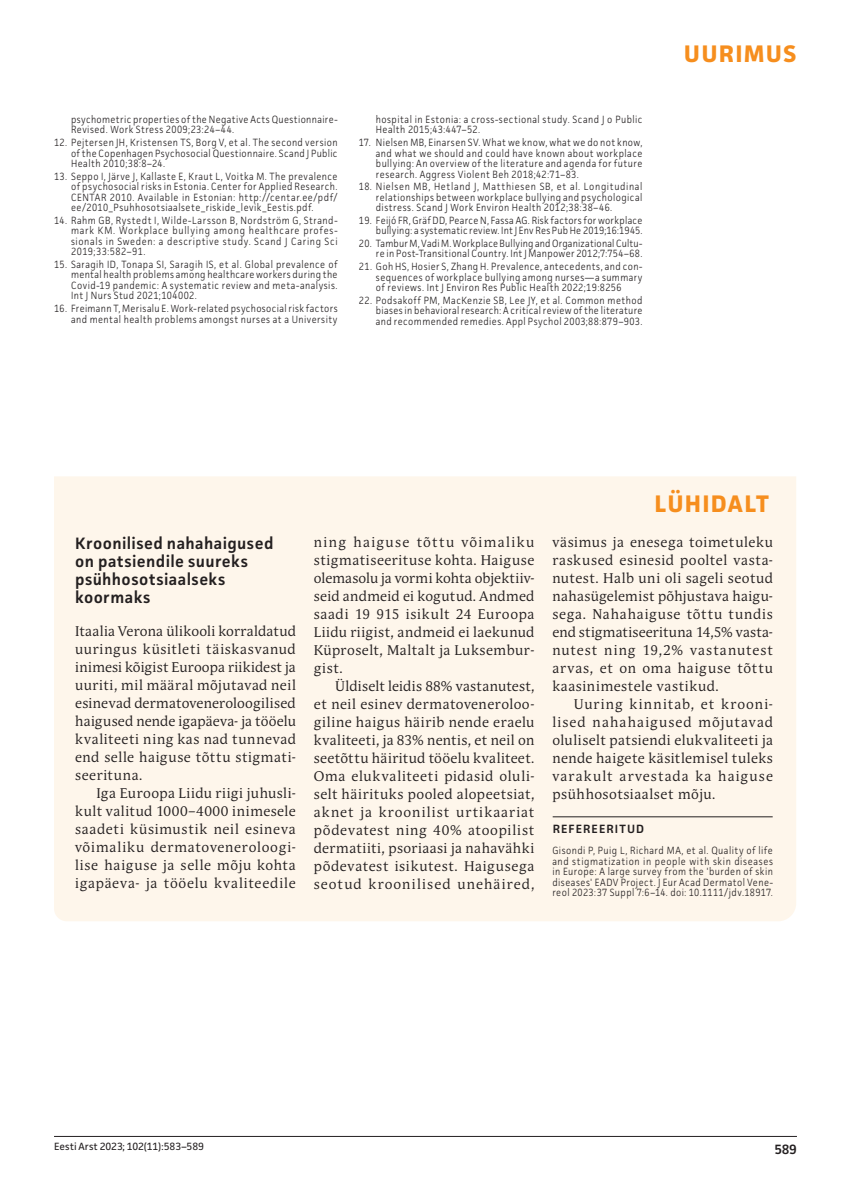
<style>
.page{position:relative;width:851px;height:1191px;background:#fff}
.page>*{position:absolute;margin:0;border:0;box-sizing:border-box;transform-origin:0 0}
.t1{font:700 24px "Facit";letter-spacing:.05em;color:#f68e1e}
.t2{font:600 16.5px/18px "Facit";letter-spacing:.025em;color:#231f20}
.t3{font:13.95px/18px "Andulka Book Pro";letter-spacing:.05em;color:#231f20;text-align:justify}
.t4{font:600 13.5px "Facit";color:#231f20}
.t5{font:600 12px "Facit";letter-spacing:.09em;color:#231f20}
.t6{font:300 10.5px/10.5px "Facit";letter-spacing:.045em;color:#231f20;text-align:justify;scale:.9 1}
.t7{font:300 10.5px/10.5px "Facit";letter-spacing:.025em;color:#231f20;text-align:right;scale:.9 1}
.t8{font:10.5px "Facit";letter-spacing:-.005em;color:#231f20}
</style>
<div class="page">
<hr style="left:54px;top:1136px;width:742px;height:1px;background:#231f20">
<div style="left:54px;top:476px;width:742px;height:445px;background:#fef6eb"></div>
<hr style="left:552px;top:816px;width:220px;height:1px;background:#231f20">
<p class="t6" style="left:71px;top:114px;width:297px">psychometric properties of the Negative Acts Questionnaire-<br>Revised. Work Stress 2009;23:24–44.</p>
<p class="t6" style="left:71px;top:137px;width:297px;text-indent:-17px">12. Pejtersen JH, Kristensen TS, Borg V, et al. The second version of the Copenhagen Psychosocial Questionnaire. Scand J Public Health 2010;38:8–24.</p>
<p class="t6" style="left:71px;top:170px;width:297px;text-indent:-17px">13. Seppo I, Järve J, Kallaste E, Kraut L, Voitka M. The prevalence of psychosocial risks in Estonia. Center for Applied Research.<br>CENTAR 2010. Available in Estonian: http://centar.ee/pdf/ ee/2010_Psuhhosotsiaalsete_riskide_levik_Eestis.pdf.</p>
<p class="t6" style="left:71px;top:215px;width:297px;text-indent:-17px">14. Rahm GB, Rystedt I, Wilde-Larsson B, Nordström G, Strand&shy;mark KM. Workplace bullying among healthcare profes&shy;sionals in Sweden: a descriptive study. Scand J Caring Sci 2019;33:582–91.</p>
<p class="t6" style="left:71px;top:259px;width:297px;text-indent:-17px">15. Saragih ID, Tonapa SI, Saragih IS, et al. Global prevalence of mental health problems among healthcare workers during the Covid-19 pandemic: A systematic review and meta-analysis.<br>Int J Nurs Stud 2021;104002.</p>
<p class="t6" style="left:54px;top:303px;width:316px;text-align:right">16. Freimann T, Merisalu E. Work-related psychosocial risk factors and mental health problems amongst nurses at a University</p>
<p class="t6" style="left:376px;top:114px;width:297px">hospital in Estonia: a cross-sectional study. Scand J o Public<br>Health 2015;43:447–52.</p>
<p class="t6" style="left:376px;top:137px;width:298px;text-indent:-17px">17. Nielsen MB, Einarsen SV. What we know, what we do not know, and what we should and could have known about workplace bullying: An overview of the literature and agenda for future research. Aggress Violent Beh 2018;42:71–83.</p>
<p class="t6" style="left:376px;top:181px;width:297px;text-indent:-17px">18. Nielsen MB, Hetland J, Matthiesen SB, et al. Longitudinal relationships between workplace bullying and psychological distress. Scand J Work Environ Health 2012;38:38–46.</p>
<p class="t7" style="left:359px;top:215px;width:316px">19. Feijó FR, Gräf DD, Pearce N, Fassa AG. Risk factors for workplace bullying: a systematic review. Int J Env Res Pub He 2019;16:1945.</p>
<p class="t7" style="left:359px;top:238px;width:316px">20. Tambur M, Vadi M. Workplace Bullying and Organizational Cultu&shy;re in Post-Transitional Country. Int J Manpower 2012;7:754–68.</p>
<p class="t6" style="left:376px;top:261px;width:297px;text-indent:-17px">21. Goh HS, Hosier S, Zhang H. Prevalence, antecedents, and con&shy;sequences of workplace bullying among nurses—a summary of reviews. Int J Environ Res Public Health 2022;19:8256</p>
<p class="t6" style="left:376px;top:294px;width:297px;text-indent:-17px">22. Podsakoff PM, MacKenzie SB, Lee JY, et al. Common method biases in behavioral research: A critical review of the literature and recommended remedies. Appl Psychol 2003;88:879–903.</p>
<h1 class="t1" style="left:683px;top:39px;width:114px">UURIMUS</h1>
<h1 class="t1" style="left:654px;top:488px;width:116px">LÜHIDALT</h1>
<h2 class="t2" style="left:75px;top:533px;width:200px">Kroonilised nahahaigused on patsiendile suureks psühhosotsiaalseks koormaks</h2>
<p class="t3" style="left:75px;top:622px;width:222px">Itaalia Verona ülikooli korraldatud uuringus küsitleti täiskasvanud inimesi kõigist Euroopa riikidest ja uuriti, mil määral mõjutavad neil esinevad dermatoveneroloogilised haigused nende igapäeva- ja tööelu kvaliteeti ning kas nad tunnevad end selle haiguse tõttu stigmati&shy;seerituna.</p>
<h3 class="t3" style="left:75px;top:784px;width:222px;text-indent:21px">Iga Euroopa Liidu riigi juhusli&shy;kult valitud 1000–4000 inimesele saadeti küsimustik neil esineva võimaliku dermatoveneroloogi&shy;lise haiguse ja selle mõju kohta igapäeva- ja tööelu kvaliteedile</h3>
<p class="t3" style="left:314px;top:533px;width:222px">ning haiguse tõttu võimaliku stigmatiseerituse kohta. Haiguse olemasolu ja vormi kohta objektiiv&shy;seid andmeid ei kogutud. Andmed saadi 19 915 isikult 24 Euroopa Liidu riigist, andmeid ei laekunud Küproselt, Maltalt ja Luksembur&shy;gist.</p>
<p class="t3" style="left:314px;top:677px;width:222px;text-indent:21px">Üldiselt leidis 88% vastanutest, et neil esinev dermatoveneroloo&shy;giline haigus häirib nende eraelu kvaliteeti, ja 83% nentis, et neil on seetõttu häiritud tööelu kvaliteet.<br>Oma elukvaliteeti pidasid oluli&shy;selt häirituks pooled alopeetsiat, aknet ja kroonilist urtikaariat põdevatest ning 40% atoopilist dermatiiti, psoriaasi ja nahavähki põdevatest isikutest. Haigusega seotud kroonilised unehäired,</p>
<p class="t3" style="left:552px;top:533px;width:222px">väsimus ja enesega toimetuleku raskused esinesid pooltel vasta&shy;nutest. Halb uni oli sageli seotud nahasügelemist põhjustava haigu&shy;sega. Nahahaiguse tõttu tundis end stigmatiseerituna 14,5% vasta&shy;nutest ning 19,2% vastanutest arvas, et on oma haiguse tõttu kaasinimestele vastikud.</p>
<h3 class="t3" style="left:552px;top:695px;width:222px;text-indent:21px">Uuring kinnitab, et krooni&shy;lised nahahaigused mõjutavad oluliselt patsiendi elukvaliteeti ja nende haigete käsitlemisel tuleks varakult arvestada ka haiguse psühhosotsiaalset mõju.</h3>
<p class="t5" style="left:552px;top:821px;width:93px">REFEREERITUD</p>
<p class="t6" style="left:552px;top:845px;width:246px">Gisondi P, Puig L, Richard MA, et al. Quality of life and stigmatization in people with skin diseases in Europe: A large survey from the 'burden of skin diseases' EADV Project. J Eur Acad Dermatol Vene&shy;reol 2023:37 Suppl 7:6–14. doi: 10.1111/jdv.18917.</p>
<p class="t8" style="left:54px;top:1139px;width:151px">Eesti Arst 2023; 102(11):583–589</p>
<p class="t4" style="left:774px;top:1140px;width:24px">589</p>
</div>
